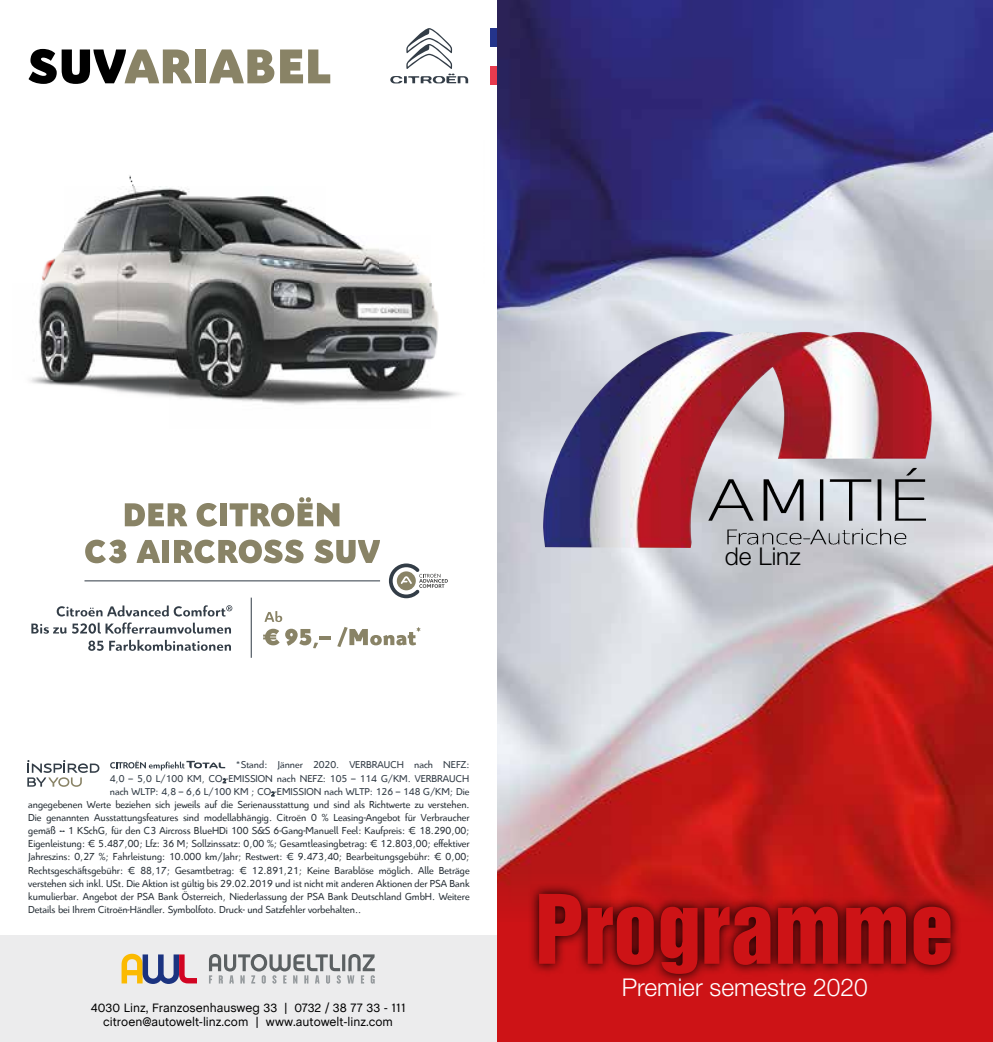
<style>
.page{position:relative;width:993px;height:1042px;background:#fff}
.page>*{position:absolute;margin:0;border:0;box-sizing:border-box;transform-origin:0 0}
.t1{font:87.5px "Helvetica Inserat";color:#cd1316}
.t2{font:300 24.5px "Helvetica Neue LT Std";color:#fff}
.t3{font:300 24.5px "Helvetica Neue LT Std";color:#000}
.t4{font:12.25px/14.7px "Chalet";color:#000;text-align:center}
.t5{font:11.03px/13.1px "Citroen";color:#2c343b;text-align:justify}
.t6{font:10.85px/13.1px "Citroen";color:#333d47;text-align:justify}
</style>
<div class="page">
<div style="left:481px;top:0;width:511px;height:1042px;background:#cd1316"></div>
<img style="left:496px;top:0;width:496px;height:921px">
<svg style="left:528px;top:882px;width:433px;height:100px"></svg>
<img style="left:542px;top:331px;width:389px;height:217px">
<img style="left:704px;top:464px;width:288px;height:160px">
<div style="left:0;top:0;width:496px;height:1042px;background:#fff"></div>
<div style="left:0;top:935px;width:496px;height:107px;background:#ececed"></div>
<svg style="left:209px;top:954px;width:165px;height:29px"></svg>
<svg style="left:121px;top:954px;width:76px;height:30px"></svg>
<svg style="left:57px;top:605px;width:175px;height:11px"></svg>
<svg style="left:31px;top:622px;width:200px;height:12px"></svg>
<svg style="left:88px;top:640px;width:143px;height:11px"></svg>
<svg style="left:389px;top:563px;width:58px;height:35px"></svg>
<hr style="left:84px;top:580px;width:296px;height:1px;background:#333d47">
<hr style="left:251px;top:597px;width:1px;height:61px;background:#333d47">
<svg style="left:264px;top:611px;width:18px;height:11px"></svg>
<svg style="left:263px;top:629px;width:16px;height:16px"></svg>
<svg style="left:285px;top:629px;width:33px;height:19px"></svg>
<hr style="left:319px;top:636px;width:11px;height:4px;background:#898366">
<svg style="left:337px;top:627px;width:83px;height:20px"></svg>
<svg style="left:390px;top:28px;width:78px;height:55px"></svg>
<svg style="left:28px;top:49px;width:164px;height:35px"></svg>
<div style="left:195px;top:49px;width:10px;height:34px;background:#898366"></div>
<svg style="left:209px;top:49px;width:65px;height:34px"></svg>
<svg style="left:280px;top:49px;width:50px;height:34px"></svg>
<img style="left:30px;top:175px;width:429px;height:230px">
<div style="left:490px;top:29px;width:6px;height:18px;background:#24348b"></div>
<div style="left:490px;top:66px;width:6px;height:18px;background:#e83b4e"></div>
<svg style="left:223px;top:778px;width:3px;height:5px"></svg>
<svg style="left:271px;top:791px;width:3px;height:5px"></svg>
<svg style="left:27px;top:760px;width:72px;height:27px"></svg>
<svg style="left:110px;top:761px;width:115px;height:9px"></svg>
<svg style="left:125px;top:503px;width:62px;height:23px"></svg>
<svg style="left:196px;top:503px;width:21px;height:24px"></svg>
<div style="left:220px;top:503px;width:7px;height:23px;background:#898366"></div>
<svg style="left:229px;top:497px;width:110px;height:30px"></svg>
<svg style="left:85px;top:539px;width:41px;height:24px"></svg>
<svg style="left:136px;top:540px;width:24px;height:23px"></svg>
<div style="left:162px;top:540px;width:7px;height:23px;background:#898366"></div>
<svg style="left:174px;top:539px;width:129px;height:24px"></svg>
<svg style="left:314px;top:539px;width:66px;height:24px"></svg>
<h2 class="t3" style="left:724px;top:541px;width:77px">de Linz</h2>
<p class="t6" style="left:110px;top:758px;width:361px;text-indent:125px">*Stand: Jänner 2020. VERBRAUCH nach NEFZ:<br>4,0 – 5,0 L/100 KM, CO<sub>2</sub>-EMISSION nach NEFZ: 105 – 114 G/KM. VERBRAUCH nach WLTP: 4,8 – 6,6 L/100 KM ; CO<sub>2</sub>-EMISSION nach WLTP: 126 – 148 G/KM; Die</p>
<p class="t5" style="left:28px;top:797px;width:443px">angegebenen Werte beziehen sich jeweils auf die Serienausstattung und sind als Richtwerte zu verstehen.<br>Die genannten Ausstattungsfeatures sind modellabhängig. Citroën 0 % Leasing-Angebot für Verbraucher gemäß § 1 KSchG, für den C3 Aircross BlueHDi 100 S&amp;S 6-Gang-Manuell Feel: Kaufpreis: € 18.290,00; Eigenleistung: € 5.487,00; Lfz: 36 M; Sollzinssatz: 0,00 %; Gesamtleasingbetrag: € 12.803,00; effektiver Jahreszins: 0,27 %; Fahrleistung: 10.000 km/Jahr; Restwert: € 9.473,40; Bearbeitungsgebühr: € 0,00; Rechtsgeschäftsgebühr: € 88,17; Gesamtbetrag: € 12.891,21; Keine Barablöse möglich. Alle Beträge verstehen sich inkl. USt. Die Aktion ist gültig bis 29.02.2019 und ist nicht mit anderen Aktionen der PSA Bank kumulierbar. Angebot der PSA Bank Österreich, Niederlassung der PSA Bank Deutschland GmbH. Weitere Details bei Ihrem Citroën-Händler. Symbolfoto. Druck- und Satzfehler vorbehalten..</p>
<p class="t4" style="left:91px;top:999px;width:316px">4030 Linz, Franzosenhausweg 33 | 0732 / 38 77 33 - 111 citroen@autowelt-linz.com | www.autowelt-linz.com</p>
<h1 class="t1" style="left:535px;top:877px;width:420px">Programme</h1>
<h2 class="t2" style="left:621px;top:973px;width:247px">Premier semestre 2020</h2>
</div>
